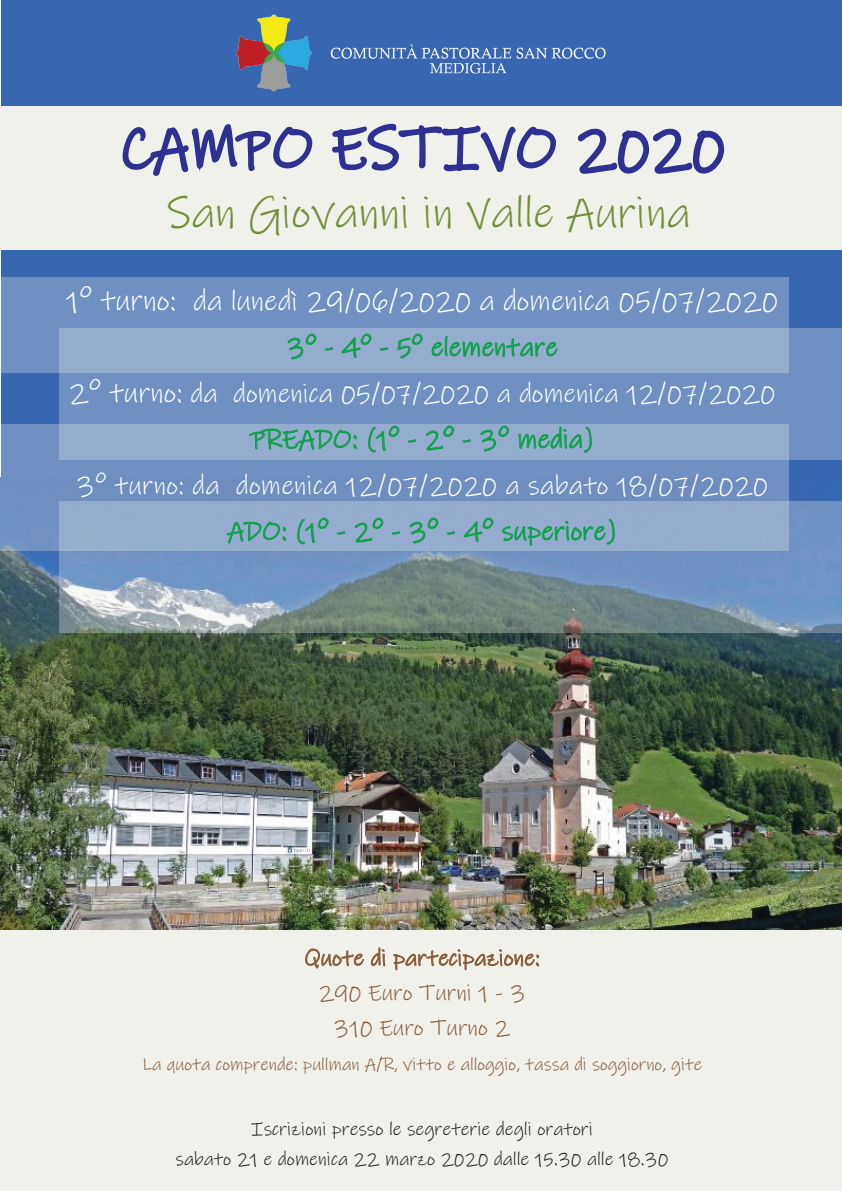
<style>
.page{position:relative;width:842px;height:1191px;background:#fff}
.page>*{position:absolute;margin:0;border:0;box-sizing:border-box;transform-origin:0 0}
.t1{font:45.1px "Ink Free";color:#718f39}
.t2{font:29px "Ink Free";color:#fff}
.t3{font:27px/46px "Ink Free";color:#0fa14a;text-align:center}
.t4{font:27px "Ink Free";letter-spacing:.01em;color:#fff}
.t5{font:23px/35px "Ink Free";color:#8a5d3b;text-align:center}
.t6{font:19px/30px "Ink Free";color:#231f20;text-align:center}
.t7{font:18px "Ink Free";color:#8a5d3b}
.s1{font-size:30px}
.s2{font-size:29px;color:#fff}
.s3{color:#fff}
</style>
<div class="page">
<div style="left:1px;top:0;width:841px;height:620px;background:#3767b1"></div>
<img style="left:0;top:550px;width:842px;height:380px">
<div style="left:0;top:930px;width:842px;height:261px;background:#f0f1eb"></div>
<svg style="left:305px;top:948px;width:59px;height:21px"></svg>
<svg style="left:370px;top:947px;width:16px;height:20px"></svg>
<svg style="left:393px;top:949px;width:147px;height:22px"></svg>
<div style="left:0;top:106px;width:842px;height:144px;background:#f0f1eb"></div>
<div style="left:0;top:277px;width:789px;height:96px;background:#6e90c2"></div>
<svg style="left:59px;top:328px;width:783px;height:132px;background:#7998c5"></svg>
<svg style="left:59px;top:501px;width:783px;height:131px;background:#7e95a5"></svg>
<svg style="left:0;top:424px;width:789px;height:126px;background:#7f9dc7"></svg>
<svg style="left:121px;top:123px;width:605px;height:463px"></svg>
<img style="left:236px;top:14px;width:370px;height:78px">
<h1 class="t1" style="left:167px;top:186px;width:525px">San Giovanni in Valle Aurina</h1>
<p class="t2" style="left:66px;top:283px;width:713px"><span class="s1">1° turno:</span> da lunedì 29/06/2020 a domenica 05/07/2020</p>
<p class="t3" style="left:69px;top:325px;width:708px">3° - 4° - 5° elementare<br><span class="s2">2° turno:</span> <span class="s3">da domenica 05/07/2020 a domenica 12/07/2020<br></span>PREADO: (1° - 2° - 3° media)</p>
<p class="t4" style="left:76px;top:469px;width:693px">3° turno: da domenica 12/07/2020 a sabato 18/07/2020</p>
<p class="t3" style="left:227px;top:509px;width:391px">ADO: (1° - 2° - 3° - 4° superiore)</p>
<p class="t5" style="left:304px;top:941px;width:237px">Quote di partecipazione:<br>290 Euro Turni 1 - 3<br>310 Euro Turno 2</p>
<p class="t7" style="left:142px;top:1054px;width:562px">La quota comprende: pullman A/R, vitto e alloggio, tassa di soggiorno, gite</p>
<p class="t6" style="left:176px;top:1114px;width:494px">Iscrizioni presso le segreterie degli oratori<br>sabato 21 e domenica 22 marzo 2020 dalle 15.30 alle 18.30</p>
</div>
